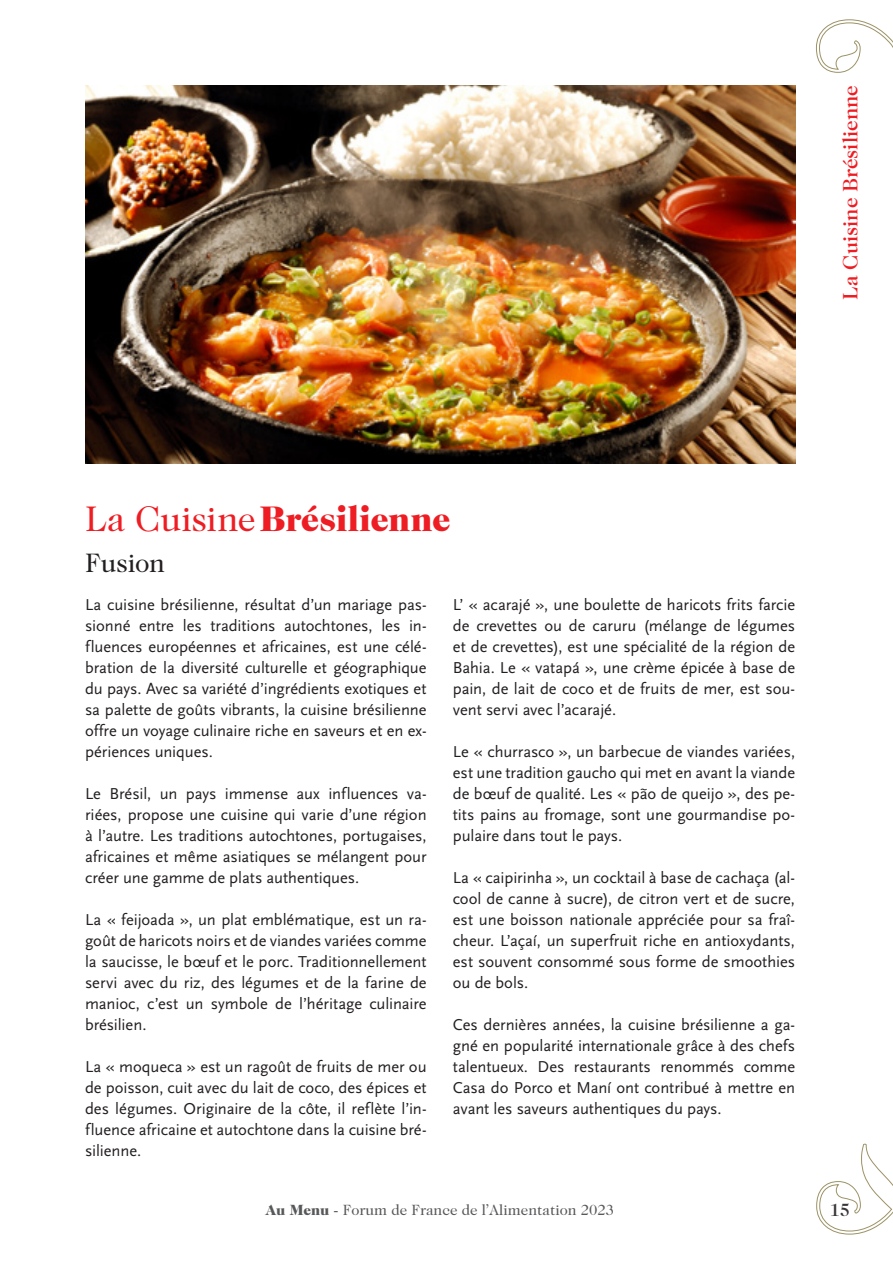
<style>
.page{position:relative;width:893px;height:1263px;background:#fff}
.page>*{position:absolute;margin:0;border:0;box-sizing:border-box;transform-origin:0 0}
.t1{font:900 36px "Caslon 224 Std";letter-spacing:-.005em;color:#ee1d23}
.t2{font:27px "Caslon 224 Std";letter-spacing:-.015em;color:#231f20}
.t3{font:500 21px "Caslon 224 Std";color:#ee1d23}
.t4{font:500 18px "Caslon 224 Std";color:#231f20}
.t5{font:16.5px/21px "Scala Sans Regular LF";letter-spacing:-.005em;color:#231f20;text-align:justify}
.t6{font:15px "Caslon 224 Std";color:#57585a}
.s1{font-weight:400}
.s2{font-weight:900}
</style>
<div class="page">
<svg style="left:816px;top:1144px;width:77px;height:91px"></svg>
<svg style="left:816px;top:19px;width:77px;height:54px"></svg>
<img style="left:85px;top:85px;width:710px;height:378px">
<p class="t3" style="left:838px;top:300px;width:216px;rotate:-90deg">La Cuisine Brésilienne</p>
<h1 class="t1" style="left:85px;top:498px;width:367px"><span class="s1">La Cuisine</span>Brésilienne</h1>
<h2 class="t2" style="left:85px;top:547px;width:82px">Fusion</h2>
<p class="t5" style="left:85px;top:594px;width:343px">La cuisine brésilienne, résultat d’un mariage pas&shy;sionné entre les traditions autochtones, les in&shy;fluences européennes et africaines, est une célé&shy;bration de la diversité culturelle et géographique du pays. Avec sa variété d’ingrédients exotiques et sa palette de goûts vibrants, la cuisine brésilienne offre un voyage culinaire riche en saveurs et en ex&shy;périences uniques.</p>
<p class="t5" style="left:85px;top:784px;width:343px">Le Brésil, un pays immense aux influences va&shy;riées, propose une cuisine qui varie d’une région à l’autre. Les traditions autochtones, portugaises, africaines et même asiatiques se mélangent pour créer une gamme de plats authentiques.</p>
<p class="t5" style="left:85px;top:910px;width:343px">La « feijoada », un plat emblématique, est un ra&shy;goût de haricots noirs et de viandes variées comme la saucisse, le bœuf et le porc. Traditionnellement servi avec du riz, des légumes et de la farine de manioc, c’est un symbole de l’héritage culinaire brésilien.</p>
<p class="t5" style="left:85px;top:1057px;width:343px">La « moqueca » est un ragoût de fruits de mer ou de poisson, cuit avec du lait de coco, des épices et des légumes. Originaire de la côte, il reflète l’in&shy;fluence africaine et autochtone dans la cuisine bré&shy;silienne.</p>
<p class="t5" style="left:453px;top:594px;width:344px">L’ « acarajé », une boulette de haricots frits farcie de crevettes ou de caruru (mélange de légumes et de crevettes), est une spécialité de la région de Bahia. Le « vatapá », une crème épicée à base de pain, de lait de coco et de fruits de mer, est sou&shy;vent servi avec l’acarajé.</p>
<p class="t5" style="left:453px;top:741px;width:344px">Le « churrasco », un barbecue de viandes variées, est une tradition gaucho qui met en avant la viande de bœuf de qualité. Les « pão de queijo », des pe&shy;tits pains au fromage, sont une gourmandise po&shy;pulaire dans tout le pays.</p>
<p class="t5" style="left:453px;top:868px;width:344px">La « caipirinha », un cocktail à base de cachaça (al&shy;cool de canne à sucre), de citron vert et de sucre, est une boisson nationale appréciée pour sa fraî&shy;cheur. L’açaí, un superfruit riche en antioxydants, est souvent consommé sous forme de smoothies ou de bols.</p>
<p class="t5" style="left:453px;top:1015px;width:344px">Ces dernières années, la cuisine brésilienne a ga&shy;gné en popularité internationale grâce à des chefs talentueux. Des restaurants renommés comme Casa do Porco et Maní ont contribué à mettre en avant les saveurs authentiques du pays.</p>
<p class="t6" style="left:266px;top:1201px;width:350px"><span class="s2">Au Menu</span> - Forum de France de l’Alimentation 2023</p>
<p class="t4" style="left:829px;top:1200px;width:22px">15</p>
</div>
